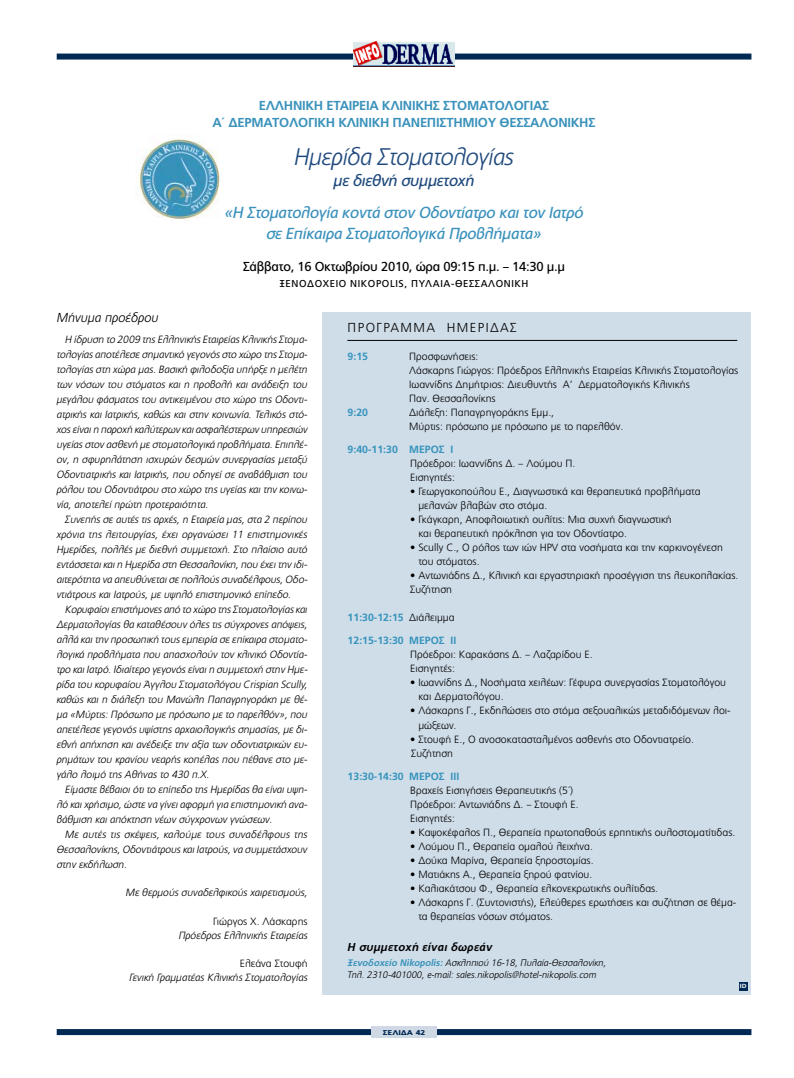
<style>
.page{position:relative;width:794px;height:1078px;background:#fff}
.page>*{position:absolute;margin:0;border:0;box-sizing:border-box;transform-origin:0 0}
.t1{font:italic 300 24px "PF Catalog";letter-spacing:-.02em;color:#1f497d}
.t2{font:italic 16px/21px "PF Catalog";letter-spacing:-.02em;color:#3a91bc;text-align:center}
.t3{font:italic 16px "PF Catalog";letter-spacing:-.02em;color:#1f497d}
.t4{font:700 13px/17px "PF Catalog";letter-spacing:-.02em;color:#3a92bb;text-align:center}
.t5{font:13px "PF Catalog";letter-spacing:-.02em;color:#000}
.t6{font:300 13px "PF Catalog";letter-spacing:.11em;color:#000}
.t7{font:italic 300 13px "PF Catalog";color:#000}
.t8{font:italic 700 11.5px "PF Catalog";letter-spacing:.02em;color:#000}
.t9{font:italic 300 10.5px/15px "PF Catalog";color:#000;text-align:justify}
.t10{font:300 10.5px/14px "PF Catalog";color:#000}
.t11{font:700 10.5px/23px "PF Catalog";color:#3693bc}
.t12{font:10px "PF Catalog";letter-spacing:.06em;color:#000}
.t13{font:italic 300 9.5px/12px "PF Catalog";color:#000}
.t14{font:900 7px "PF Catalog";letter-spacing:-.01em;color:#002a54;scale:1.15 1}
.t15{font:700 6px "PF Catalog";color:#fff;scale:1.12 1}
.s1{font-weight:300;color:#000}
.s2{font-weight:700;color:#3b93ba}
</style>
<div class="page">
<svg style="left:57px;top:1029px;width:694px;height:5px;background:#042d56"></svg>
<div style="left:371px;top:1026px;width:66px;height:11px;background:#cfd9e4"></div>
<div style="left:57px;top:54px;width:694px;height:6px;background:#002a54"></div>
<img style="left:354px;top:42px;width:100px;height:25px">
<div style="left:322px;top:312px;width:429px;height:682px;background:#cfdde9"></div>
<hr style="left:347px;top:340px;width:390px;height:1px;background:#000">
<img style="left:137px;top:134px;width:83px;height:86px">
<div style="left:739px;top:981px;width:8px;height:8px;background:#002a54"></div>
<p class="t4" style="left:212px;top:97px;width:385px">ΕΛΛΗΝΙΚΗ ΕΤΑΙΡΕΙΑ ΚΛΙΝΙΚΗΣ ΣΤΟΜΑΤΟΛΟΓΙΑΣ<br>Α΄ ΔΕΡΜΑΤΟΛΟΓΙΚΗ ΚΛΙΝΙΚΗ ΠΑΝΕΠΙΣΤΗΜΙΟΥ ΘΕΣΣΑΛΟΝΙΚΗΣ</p>
<h1 class="t1" style="left:294px;top:143px;width:221px">Ημερίδα Στοματολογίας</h1>
<h2 class="t3" style="left:333px;top:171px;width:143px">με διεθνή συμμετοχή</h2>
<h2 class="t2" style="left:224px;top:202px;width:361px">«Η Στοματολογία κοντά στον Οδοντίατρο και τον Ιατρό σε Επίκαιρα Στοματολογικά Προβλήματα»</h2>
<p class="t5" style="left:243px;top:259px;width:323px">ΣΆΒΒΑΤΟ, 16 ΟΚΤΩΒΡΊΟΥ 2010, ΏΡΑ 09:15 Π.Μ. – 14:30 Μ.Μ</p>
<p class="t12" style="left:279px;top:277px;width:250px">ΞΕΝΟΔΟΧΕΊΟ NIKOPOLIS, ΠΥΛΑΊΑ-ΘΕΣΣΑΛΟ ΝΊΚΗ</p>
<p class="t6" style="left:348px;top:320px;width:171px">ΠΡΟΓΡΑΜΜΑ ΗΜΕΡΙΔΑΣ</p>
<p class="t11" style="left:348px;top:345px;width:22px">9:15</p>
<p class="t10" style="left:409px;top:350px;width:331px">Προσφωνήσεις:<br>Λάσκαρης Γιώργος: Πρόεδρος Ελληνικής Εταιρείας Κλινικής Στοματολογίας Ιωαννίδης Δημήτριος: Διευθυντής Α’ Δερματολογικής Κλινικής<br>Παν. Θεσσαλονίκης</p>
<p class="t11" style="left:348px;top:401px;width:22px">9:20</p>
<p class="t10" style="left:409px;top:406px;width:216px">Διάλεξη: Παπαγρηγοράκης Εμμ.,<br>Μύρτις: πρόσωπο με πρόσωπο με το παρελθόν.</p>
<p class="t11" style="left:348px;top:438px;width:107px">9:40-11:30 ΜΕΡΟΣ Ι</p>
<p class="t10" style="left:410px;top:457px;width:167px">Πρόεδροι: Ιωαννίδης Δ. – Λούμου Π.<br>Εισηγητές:</p>
<p class="t10" style="left:418px;top:485px;width:284px;text-indent:-8px">• Γεωργακοπούλου Ε., Διαγνωστικά και θεραπευτικά προβλήματα μελανών βλαβών στο στόμα.</p>
<p class="t10" style="left:418px;top:513px;width:255px;text-indent:-8px">• Γκάγκαρη, Αποφλοιωτική ουλίτις: Μια συχνή διαγνωστική και θεραπευτική πρόκληση για τον Οδοντίατρο.</p>
<p class="t10" style="left:418px;top:541px;width:306px;text-indent:-8px">• Scully C., Ο ρόλος των ιών HPV στα νοσήματα και την καρκινογένεση του στόματος.</p>
<p class="t10" style="left:410px;top:568px;width:330px">• Αντωνιάδης Δ., Κλινική και εργαστηριακή προσέγγιση της λευκοπλακίας.<br>Συζήτηση</p>
<p class="t11" style="left:348px;top:606px;width:110px">11:30-12:15 <span class="s1">Διάλειμμα<br></span>12:15-13:30 ΜΕΡΟΣ ΙΙ</p>
<p class="t10" style="left:410px;top:647px;width:184px">Πρόεδροι: Καρακάσης Δ. – Λαζαρίδου Ε.<br>Εισηγητές:</p>
<p class="t10" style="left:418px;top:675px;width:309px;text-indent:-8px">• Ιωαννίδης Δ., Νοσήματα χειλέων: Γέφυρα συνεργασίας Στοματολόγου και Δερματολόγου.</p>
<p class="t10" style="left:418px;top:703px;width:314px;text-indent:-8px">• Λάσκαρης Γ., Εκδηλώσεις στο στόμα σεξουαλικώς μεταδιδόμενων λοι&shy;μώξεων.</p>
<p class="t10" style="left:410px;top:731px;width:285px">• Στουφή Ε., Ο ανοσοκατασταλμένος ασθενής στο Οδοντιατρείο.<br>Συζήτηση</p>
<p class="t11" style="left:348px;top:764px;width:113px">13:30-14:30 ΜΕΡΟΣ ΙΙΙ</p>
<p class="t10" style="left:410px;top:782px;width:170px">Βραχείς Εισηγήσεις Θεραπευτικής (5΄)<br>Πρόεδροι: Αντωνιάδης Δ. – Στουφή Ε.<br>Εισηγητές:</p>
<p class="t10" style="left:410px;top:824px;width:327px">• Καψοκέφαλος Π., Θεραπεία πρωτοπαθούς ερπητικής ουλοστοματίτιδας.</p>
<p class="t10" style="left:410px;top:838px;width:184px">• Λούμου Π., Θεραπεία ομαλού λειχήνα.</p>
<p class="t10" style="left:410px;top:852px;width:185px">• Δούκα Μαρίνα, Θεραπεία ξηροστομίας.</p>
<p class="t10" style="left:410px;top:866px;width:184px">• Ματιάκης Α., Θεραπεία ξηρού φατνίου.</p>
<p class="t10" style="left:410px;top:880px;width:249px">• Καλιακάτσου Φ., Θεραπεία ελκονεκρωτικής ουλίτιδας.</p>
<p class="t10" style="left:418px;top:894px;width:319px;text-indent:-8px">• Λάσκαρης Γ. (Συντονιστής), Ελεύθερες ερωτήσεις και συζήτηση σε θέμα&shy;τα θεραπείας νόσων στόματος.</p>
<p class="t8" style="left:348px;top:939px;width:146px">Η συμμετοχή είναι δωρεάν</p>
<p class="t13" style="left:348px;top:956px;width:260px"><span class="s2">Ξενοδοχείο Nikopolis:</span> Ασκληπιού 16-18, Πυλαία-Θεσσαλονίκη,<br>Τηλ. 2310-401000, e-mail: sales.nikopolis@hotel-nikopolis.com</p>
<p class="t7" style="left:57px;top:310px;width:103px">Μήνυμα προέδρου</p>
<p class="t9" style="left:57px;top:332px;width:252px;text-indent:9px">Η ίδρυση το 2009 της Ελληνικής Εταιρείας Κλινικής Στομα&shy;τολογίας αποτέλεσε σημαντικό γεγονός στο χώρο της Στομα&shy;τολογίας στη χώρα μας. Βασική φιλοδοξία υπήρξε η μελέτη των νόσων του στόματος και η προβολή και ανάδειξη του μεγάλου φάσματος του αντικειμένου στο χώρο της Οδοντι&shy;ατρικής και Ιατρικής, καθώς και στην κοινωνία. Τελικός στό&shy;χος είναι η παροχή καλύτερων και ασφαλέστερων υπηρεσιών υγείας στον ασθενή με στοματολογικά προβλήματα. Επιπλέ&shy;ον, η σφυρηλάτηση ισχυρών δεσμών συνεργασίας μεταξύ Οδοντιατρικής και Ιατρικής, που οδηγεί σε αναβάθμιση του ρόλου του Οδοντιάτρου στο χώρο της υγείας και την κοινω&shy;νία, αποτελεί πρώτη προτεραιότητα.</p>
<p class="t9" style="left:57px;top:512px;width:252px;text-indent:9px">Συνεπής σε αυτές τις αρχές, η Εταιρεία μας, στα 2 περίπου χρόνια της λειτουργίας, έχει οργανώσει 11 επιστημονικές Ημερίδες, πολλές με διεθνή συμμετοχή. Στο πλαίσιο αυτό εντάσσεται και η Ημερίδα στη Θεσσαλονίκη, που έχει την ιδι&shy;αιτερότητα να απευθύνεται σε πολλούς συναδέλφους, Οδο&shy;ντιάτρους και Ιατρούς, με υψηλό επιστημονικό επίπεδο.</p>
<p class="t9" style="left:57px;top:602px;width:253px;text-indent:9px">Κορυφαίοι επιστήμονες από το χώρο της Στοματολογίας και Δερματολογίας θα καταθέσουν όλες τις σύγχρονες απόψεις, αλλά και την προσωπική τους εμπειρία σε επίκαιρα στοματο&shy;λογικά προβλήματα που απασχολούν τον κλινικό Οδοντία&shy;τρο και Ιατρό. Ιδιαίτερο γεγονός είναι η συμμετοχή στην Ημε&shy;ρίδα του κορυφαίου Άγγλου Στοματολόγου Crispian Scully, καθώς και η διάλεξη του Μανώλη Παπαγρηγοράκη με θέ&shy;μα «Μύρτις: Πρόσωπο με πρόσωπο με το παρελθόν», που απετέλεσε γεγονός υψίστης αρχαιολογικής σημασίας, με δι&shy;εθνή απήχηση και ανέδειξε την αξία των οδοντιατρικών ευ&shy;ρημάτων του κρανίου νεαρής κοπέλας που πέθανε στο με&shy;γάλο λοιμό της Αθήνας το 430 π.Χ.</p>
<p class="t9" style="left:57px;top:782px;width:252px;text-indent:9px">Είμαστε βέβαιοι ότι το επίπεδο της Ημερίδας θα είναι υψη&shy;λό και χρήσιμο, ώστε να γίνει αφορμή για επιστημονική ανα&shy;βάθμιση και απόκτηση νέων σύγχρονων γνώσεων.</p>
<p class="t9" style="left:57px;top:827px;width:252px;text-indent:9px">Με αυτές τις σκέψεις, καλούμε τους συναδέλφους της Θεσσαλονίκης, Οδοντιάτρους και Ιατρούς, να συμμετάσχουν στην εκδήλωση.</p>
<p class="t9" style="left:126px;top:885px;width:183px">Με θερμούς συναδελφικούς χαιρετισμούς,</p>
<p class="t10" style="left:213px;top:913px;width:96px">Γιώργος Χ. Λάσκαρης</p>
<p class="t9" style="left:179px;top:927px;width:130px">Πρόεδρος Ελληνικής Εταιρείας</p>
<p class="t10" style="left:240px;top:955px;width:69px">Ελεάνα Στουφή</p>
<p class="t9" style="left:129px;top:969px;width:180px">Γενική Γραμματέας Κλινικής Στοματολογίας</p>
<p class="t15" style="left:740px;top:982px;width:7px">ID</p>
<p class="t14" style="left:383px;top:1027px;width:38px">ΣΕΛΙΔΑ 42</p>
</div>
